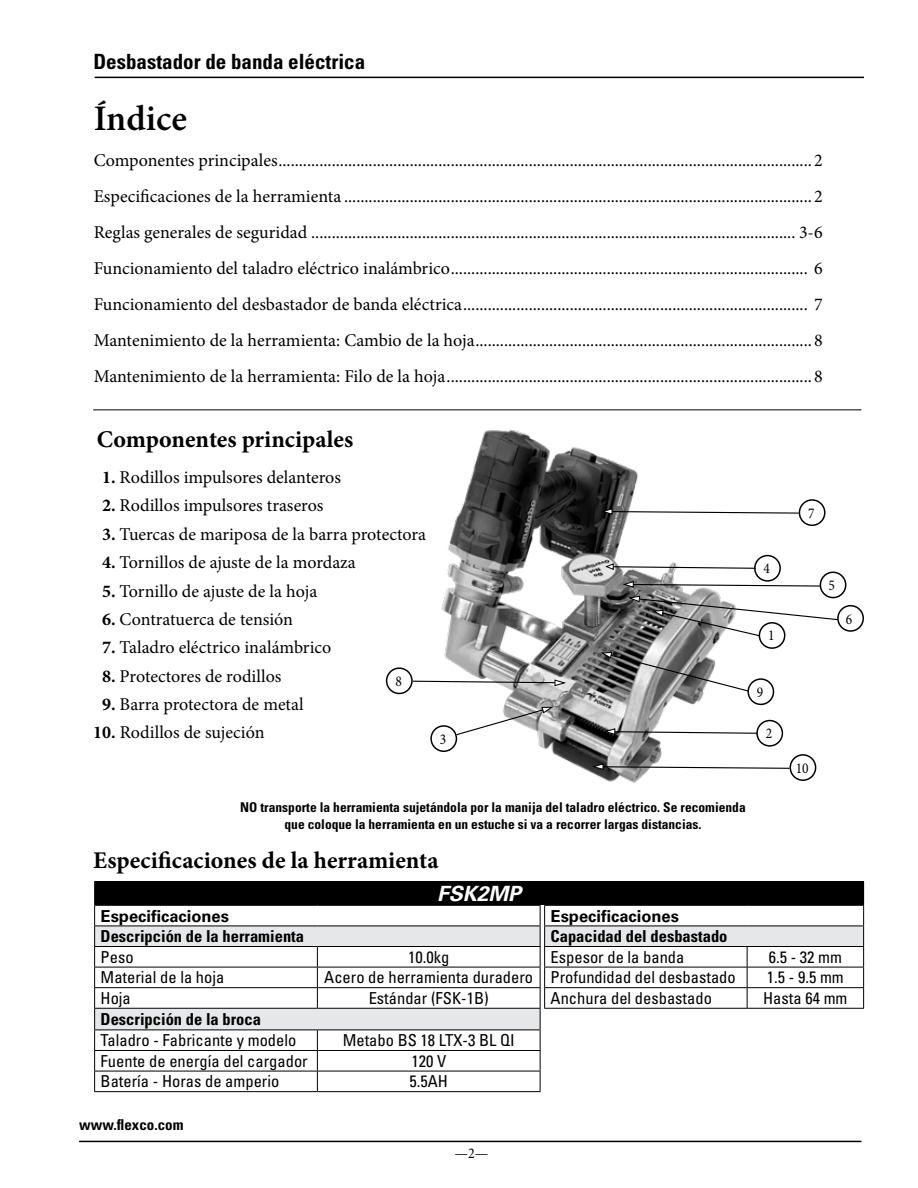
<style>
.page{position:relative;width:918px;height:1188px;background:#fff}
.page>*{position:absolute;margin:0;border:0;box-sizing:border-box;transform-origin:0 0}
.t1{font:600 36px "Minion Pro";color:#000}
.t2{font:700 24px "Minion Pro";color:#000}
.t3{font:700 condensed 21px "Univers LT Std";color:#000}
.t4{font:italic 700 21px "Univers LT Std";color:#fff}
.t5{font:18px/36px "Minion Pro";color:#000;text-align:justify}
.t6{font:condensed 16.5px "Univers LT Std";color:#000}
.t7{font:700 condensed 16.5px "Univers LT Std";color:#000}
.t8{font:700 16.5px "Univers LT Std";color:#000}
.t9{font:700 condensed 15px "Univers LT Std";color:#000}
.t10{font:15px "Minion Pro";color:#000;scale:.9 1}
.t11{font:condensed 15px "Minion Pro";color:#000}
.t12{font:700 condensed 13.5px/16.5px "Univers LT Std";color:#000;text-align:center}
.s1{font-weight:700}
</style>
<div class="page">
<img style="left:439px;top:429px;width:281px;height:354px">
<hr style="left:95px;top:77px;width:769px;height:1px;background:#000">
<hr style="left:79px;top:1141px;width:782px;height:1px;background:#000">
<div style="left:95px;top:881px;width:769px;height:24px;background:#000"></div>
<svg style="left:95px;top:927px;width:768px;height:103px"></svg>
<hr style="left:94px;top:967px;width:223px;height:1px;background:#000">
<hr style="left:317px;top:967px;width:224px;height:1px;background:#000">
<hr style="left:544px;top:967px;width:203px;height:1px;background:#000">
<hr style="left:747px;top:967px;width:117px;height:1px;background:#000">
<hr style="left:94px;top:987px;width:223px;height:1px;background:#000">
<hr style="left:317px;top:987px;width:224px;height:1px;background:#000">
<svg style="left:317px;top:947px;width:1px;height:61px"></svg>
<hr style="left:94px;top:1050px;width:223px;height:1px;background:#000">
<hr style="left:317px;top:1050px;width:224px;height:1px;background:#000">
<svg style="left:317px;top:1031px;width:1px;height:60px"></svg>
<hr style="left:544px;top:987px;width:203px;height:1px;background:#000">
<hr style="left:747px;top:987px;width:117px;height:1px;background:#000">
<svg style="left:747px;top:947px;width:1px;height:61px"></svg>
<svg style="left:863px;top:906px;width:1px;height:102px"></svg>
<hr style="left:94px;top:881px;width:223px;height:1px;background:#000">
<hr style="left:94px;top:905px;width:223px;height:1px;background:#000">
<hr style="left:317px;top:905px;width:224px;height:1px;background:#000">
<hr style="left:544px;top:905px;width:203px;height:1px;background:#000">
<hr style="left:747px;top:905px;width:117px;height:1px;background:#000">
<hr style="left:544px;top:1008px;width:203px;height:1px;background:#000">
<hr style="left:747px;top:1008px;width:117px;height:1px;background:#000">
<hr style="left:94px;top:1071px;width:223px;height:1px;background:#000">
<hr style="left:317px;top:1071px;width:224px;height:1px;background:#000">
<hr style="left:94px;top:1091px;width:223px;height:1px;background:#000">
<hr style="left:317px;top:1091px;width:224px;height:1px;background:#000">
<hr style="left:94px;top:926px;width:223px;height:1px;background:#000">
<hr style="left:317px;top:926px;width:224px;height:1px;background:#000">
<hr style="left:94px;top:946px;width:223px;height:1px;background:#000">
<hr style="left:317px;top:946px;width:224px;height:1px;background:#000">
<hr style="left:94px;top:1008px;width:223px;height:1px;background:#000">
<svg style="left:94px;top:882px;width:1px;height:209px"></svg>
<hr style="left:317px;top:1008px;width:224px;height:1px;background:#000">
<hr style="left:94px;top:1030px;width:223px;height:1px;background:#000">
<hr style="left:317px;top:1030px;width:224px;height:1px;background:#000">
<hr style="left:544px;top:926px;width:203px;height:1px;background:#000">
<svg style="left:540px;top:906px;width:5px;height:185px"></svg>
<hr style="left:747px;top:926px;width:117px;height:1px;background:#000">
<hr style="left:544px;top:946px;width:203px;height:1px;background:#000">
<hr style="left:747px;top:946px;width:117px;height:1px;background:#000">
<hr style="left:93px;top:409px;width:768px;height:1px;background:#000">
<div style="left:754px;top:555px;width:27px;height:27px;border:2px solid #000;border-radius:50%"></div>
<svg style="left:606px;top:563px;width:151px;height:7px"></svg>
<div style="left:820px;top:572px;width:26px;height:26px;border:2px solid #000;border-radius:50%"></div>
<svg style="left:624px;top:581px;width:197px;height:7px"></svg>
<div style="left:837px;top:605px;width:27px;height:27px;border:2px solid #000;border-radius:50%"></div>
<div style="left:759px;top:622px;width:26px;height:27px;border:2px solid #000;border-radius:50%"></div>
<svg style="left:629px;top:596px;width:210px;height:41px"></svg>
<div style="left:747px;top:678px;width:27px;height:27px;border:2px solid #000;border-radius:50%"></div>
<svg style="left:602px;top:652px;width:147px;height:40px"></svg>
<div style="left:756px;top:720px;width:27px;height:27px;border:2px solid #000;border-radius:50%"></div>
<svg style="left:605px;top:728px;width:153px;height:7px"></svg>
<div style="left:790px;top:754px;width:26px;height:27px;border:2px solid #000;border-radius:50%"></div>
<svg style="left:593px;top:764px;width:198px;height:6px"></svg>
<div style="left:799px;top:499px;width:27px;height:27px;border:2px solid #000;border-radius:50%"></div>
<svg style="left:603px;top:508px;width:197px;height:7px"></svg>
<div style="left:386px;top:667px;width:27px;height:27px;border:2px solid #000;border-radius:50%"></div>
<svg style="left:412px;top:680px;width:153px;height:6px"></svg>
<div style="left:430px;top:725px;width:27px;height:27px;border:2px solid #000;border-radius:50%"></div>
<svg style="left:455px;top:707px;width:97px;height:29px"></svg>
<p class="t3" style="left:93px;top:49px;width:273px">Desbastador de banda eléctrica</p>
<h1 class="t1" style="left:94px;top:97px;width:95px">Índice</h1>
<p class="t5" style="left:94px;top:142px;width:731px">Componentes principales.................................................................................................................................. 2<br>Especificaciones de la herramienta .................................................................................................................. 2<br>Reglas generales de seguridad ...................................................................................................................... 3-6<br>Funcionamiento del taladro eléctrico inalámbrico....................................................................................... 6<br>Funcionamiento del desbastador de banda eléctrica.................................................................................... 7<br>Mantenimiento de la herramienta: Cambio de la hoja.................................................................................. 8<br>Mantenimiento de la herramienta: Filo de la hoja......................................................................................... 8</p>
<h2 class="t2" style="left:97px;top:422px;width:258px">Componentes principales</h2>
<p class="t5" style="left:102px;top:459px;width:240px"><span class="s1">1.</span> Rodillos impulsores delanteros</p>
<p class="t5" style="left:102px;top:488px;width:223px"><span class="s1">2.</span> Rodillos impulsores traseros</p>
<p class="t5" style="left:102px;top:516px;width:325px"><span class="s1">3.</span> Tuercas de mariposa de la barra protectora</p>
<p class="t5" style="left:102px;top:544px;width:255px"><span class="s1">4.</span> Tornillos de ajuste de la mordaza</p>
<p class="t5" style="left:102px;top:573px;width:217px"><span class="s1">5.</span> Tornillo de ajuste de la hoja</p>
<p class="t5" style="left:102px;top:601px;width:192px"><span class="s1">6.</span> Contratuerca de tensión</p>
<p class="t5" style="left:102px;top:630px;width:231px"><span class="s1">7.</span> Taladro eléctrico inalámbrico</p>
<p class="t5" style="left:102px;top:658px;width:181px"><span class="s1">8.</span> Protectores de rodillos</p>
<p class="t5" style="left:102px;top:686px;width:203px"><span class="s1">9.</span> Barra protectora de metal</p>
<p class="t5" style="left:93px;top:715px;width:173px"><span class="s1">10.</span> Rodillos de sujeción</p>
<p class="t10" style="left:395px;top:671px;width:9px">8</p>
<p class="t10" style="left:440px;top:729px;width:9px">3</p>
<p class="t10" style="left:764px;top:558px;width:9px">4</p>
<p class="t10" style="left:768px;top:626px;width:9px">1</p>
<p class="t10" style="left:757px;top:682px;width:9px">9</p>
<p class="t10" style="left:766px;top:723px;width:9px">2</p>
<p class="t12" style="left:240px;top:799px;width:507px">NO transporte la herramienta sujetándola por la manija del taladro eléctrico. Se recomienda que coloque la herramienta en un estuche si va a recorrer largas distancias.</p>
<h2 class="t2" style="left:93px;top:843px;width:347px">Especificaciones de la herramienta</h2>
<p class="t4" style="left:437px;top:881px;width:86px">FSK2MP</p>
<p class="t10" style="left:808px;top:503px;width:9px">7</p>
<p class="t10" style="left:828px;top:576px;width:9px">5</p>
<p class="t10" style="left:846px;top:609px;width:9px">6</p>
<p class="t10" style="left:796px;top:758px;width:16px">10</p>
<p class="t8" style="left:101px;top:906px;width:130px">Especificaciones</p>
<p class="t8" style="left:551px;top:906px;width:130px">Especificaciones</p>
<p class="t7" style="left:101px;top:926px;width:205px">Descripción de la herramienta</p>
<p class="t7" style="left:551px;top:926px;width:178px">Capacidad del desbastado</p>
<p class="t6" style="left:101px;top:946px;width:34px">Peso</p>
<p class="t6" style="left:408px;top:946px;width:43px">10.0kg</p>
<p class="t6" style="left:551px;top:946px;width:135px">Espesor de la banda</p>
<p class="t6" style="left:769px;top:946px;width:75px">6.5 - 32 mm</p>
<p class="t6" style="left:101px;top:967px;width:125px">Material de la hoja</p>
<p class="t6" style="left:324px;top:967px;width:413px">Acero de herramienta duradero Profundidad del desbastado</p>
<p class="t6" style="left:767px;top:967px;width:78px">1.5 - 9.5 mm</p>
<p class="t6" style="left:101px;top:988px;width:32px">Hoja</p>
<p class="t6" style="left:369px;top:988px;width:122px">Estándar (FSK-1B)</p>
<p class="t6" style="left:551px;top:988px;width:163px">Anchura del desbastado</p>
<p class="t6" style="left:763px;top:988px;width:86px">Hasta 64 mm</p>
<p class="t7" style="left:101px;top:1009px;width:162px">Descripción de la broca</p>
<p class="t6" style="left:101px;top:1030px;width:197px">Taladro - Fabricante y modelo</p>
<p class="t6" style="left:343px;top:1030px;width:174px">Metabo BS 18 LTX-3 BL QI</p>
<p class="t6" style="left:101px;top:1050px;width:209px">Fuente de energía del cargador</p>
<p class="t6" style="left:411px;top:1050px;width:36px">120 V</p>
<p class="t6" style="left:101px;top:1071px;width:180px">Batería - Horas de amperio</p>
<p class="t6" style="left:410px;top:1071px;width:40px">5.5AH</p>
<p class="t9" style="left:79px;top:1116px;width:106px">www.flexco.com</p>
<p class="t11" style="left:455px;top:1144px;width:35px">—2—</p>
</div>
